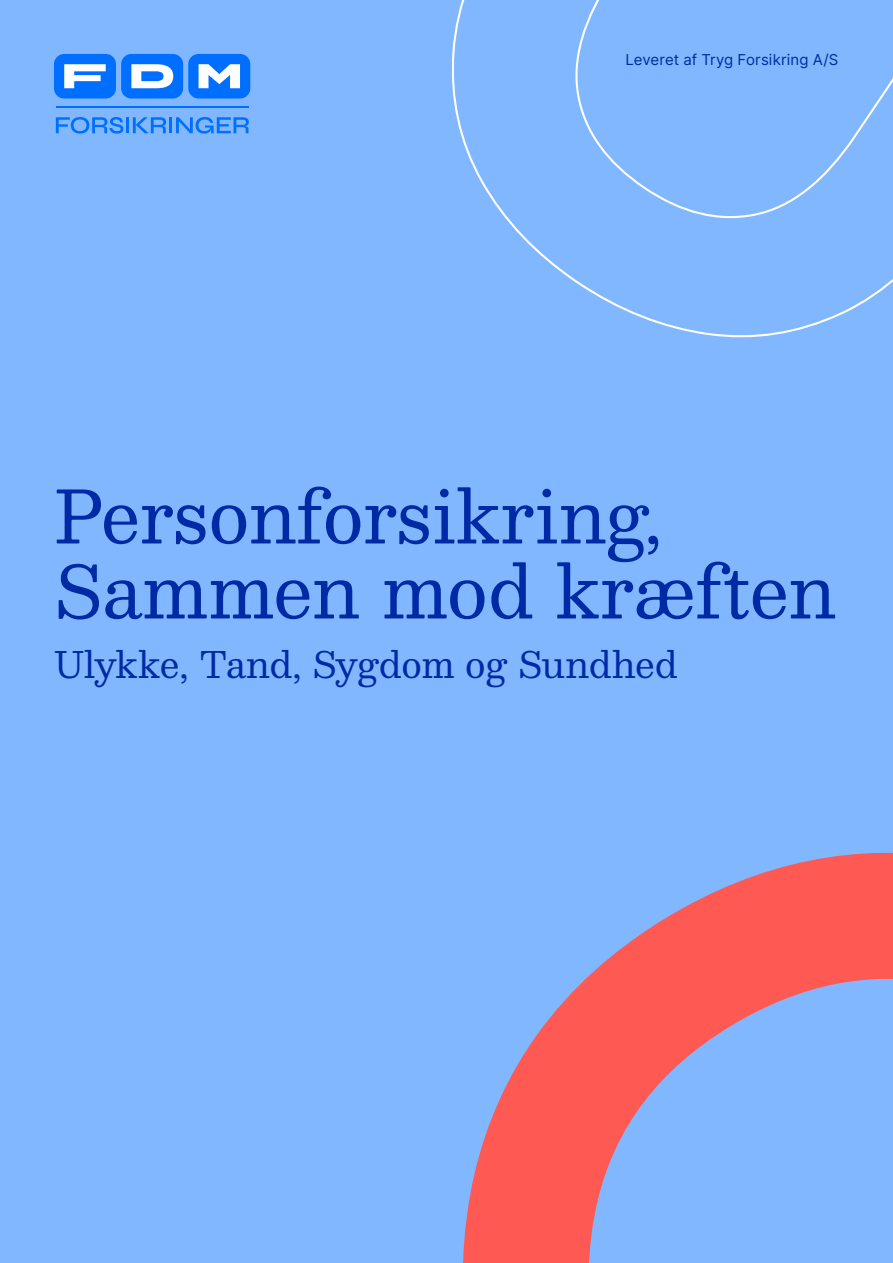
<style>
.page{position:relative;width:893px;height:1263px;background:#80b7fe}
.page>*{position:absolute;margin:0;border:0;box-sizing:border-box;transform-origin:0 0}
.t1{font:72px/75px "Besley";letter-spacing:-.005em;color:#002aa5}
.t2{font:36px "Besley";letter-spacing:-.01em;color:#002aa5}
.t3{font:15px "Inter";letter-spacing:.005em;color:#002aa5}
</style>
<div class="page">
<svg style="left:452px;top:0;width:441px;height:338px"></svg>
<svg style="left:463px;top:852px;width:430px;height:411px"></svg>
<div style="left:54px;top:54px;width:62px;height:45px;background:#006efe;border-radius:10px"></div>
<svg style="left:64px;top:64px;width:42px;height:24px"></svg>
<div style="left:121px;top:54px;width:62px;height:45px;background:#006efe;border-radius:10px"></div>
<div style="left:188px;top:54px;width:62px;height:45px;background:#006efe;border-radius:10px"></div>
<svg style="left:131px;top:64px;width:42px;height:24px"></svg>
<svg style="left:199px;top:64px;width:41px;height:24px"></svg>
<hr style="left:56px;top:106px;width:192px;height:2px;background:#006efe">
<svg style="left:56px;top:117px;width:67px;height:17px"></svg>
<hr style="left:126px;top:117px;width:3px;height:16px;background:#006efe">
<svg style="left:133px;top:117px;width:33px;height:16px"></svg>
<hr style="left:169px;top:117px;width:3px;height:16px;background:#006efe">
<svg style="left:176px;top:117px;width:73px;height:17px"></svg>
<p class="t3" style="left:626px;top:49px;width:214px">Leveret af Tryg Forsikring A/S</p>
<p class="t1" style="left:54px;top:478px;width:784px">Personforsikring,<br>Sammen mod kræften</p>
<p class="t2" style="left:54px;top:640px;width:625px">Ulykke, Tand, Sygdom og Sundhed</p>
</div>
